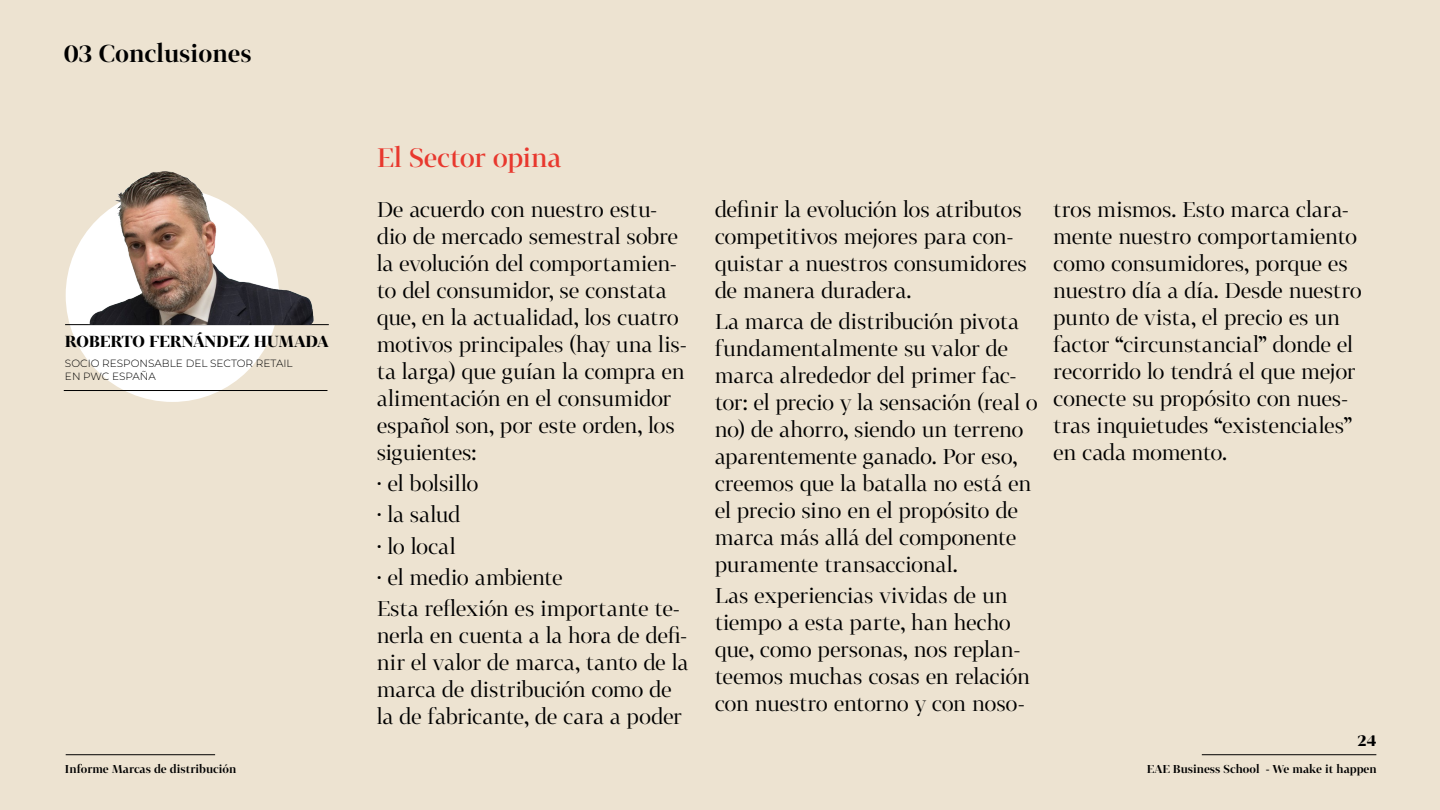
<style>
.page{position:relative;width:1440px;height:810px;background:#ede3d1}
.page>*{position:absolute;margin:0;border:0;box-sizing:border-box;transform-origin:0 0}
.t1{font:500 26.25px "Tabac G1";letter-spacing:-.01em;color:#e8382e}
.t2{font:600 24px "Tabac G1";color:#000}
.t3{font:21px/27px "Tabac G1";letter-spacing:-.015em;color:#000}
.t4{font:700 15.75px "Tabac G1";color:#000}
.t5{font:700 15.52px "Tabac G1";color:#000}
.t6{font:600 11.25px "Tabac G1";color:#000}
.t7{font:300 10.5px/12.6px "Montserrat";color:#000}
</style>
<div class="page">
<div style="left:66px;top:189px;width:213px;height:213px;background:#fff;border-radius:50%"></div>
<hr style="left:65px;top:324px;width:264px;height:1px;background:#000">
<hr style="left:64px;top:390px;width:263px;height:1px;background:#000">
<img style="left:65px;top:171px;width:257px;height:154px">
<hr style="left:1202px;top:754px;width:174px;height:1px;background:#000">
<hr style="left:66px;top:754px;width:149px;height:1px;background:#000">
<p class="t2" style="left:64px;top:37px;width:189px">03 Conclusiones</p>
<p class="t4" style="left:65px;top:331px;width:265px">ROBERTO FERNÁNDEZ HUMADA</p>
<p class="t7" style="left:65px;top:357px;width:229px">SOCIO RESPONSABLE DEL SECTOR RETAIL<br>EN PWC ESPAÑA</p>
<p class="t6" style="left:65px;top:762px;width:173px">Informe Marcas de distribución</p>
<p class="t1" style="left:377px;top:140px;width:186px">El Sector opina</p>
<p class="t3" style="left:377px;top:196px;width:312px">De acuerdo con nuestro estu&shy;dio de mercado semestral sobre la evolución del comportamien&shy;to del consumidor, se constata que, en la actualidad, los cuatro motivos principales (hay una lis&shy;ta larga) que guían la compra en alimentación en el consumidor español son, por este orden, los siguientes:</p>
<p class="t3" style="left:377px;top:468px;width:305px;line-height:31.3px">· el bolsillo<br>· la salud<br>· lo local<br>· el medio ambiente<br>Esta reflexión es importante te-</p>
<p class="t3" style="left:377px;top:622px;width:313px">nerla en cuenta a la hora de defi&shy;nir el valor de marca, tanto de la marca de distribución como de la de fabricante, de cara a poder</p>
<p class="t3" style="left:715px;top:196px;width:314px">definir la evolución los atributos competitivos mejores para con&shy;quistar a nuestros consumidores de manera duradera.</p>
<p class="t3" style="left:715px;top:308px;width:325px">La marca de distribución pivota fundamentalmente su valor de marca alrededor del primer fac&shy;tor: el precio y la sensación (real o no) de ahorro, siendo un terreno aparentemente ganado. Por eso, creemos que la batalla no está en el precio sino en el propósito de marca más allá del componente puramente transaccional.</p>
<p class="t3" style="left:715px;top:582px;width:317px">Las experiencias vividas de un tiempo a esta parte, han hecho que, como personas, nos replan&shy;teemos muchas cosas en relación con nuestro entorno y con noso-</p>
<p class="t3" style="left:1053px;top:196px;width:310px">tros mismos. Esto marca clara&shy;mente nuestro comportamiento como consumidores, porque es nuestro día a día. Desde nuestro punto de vista, el precio es un factor “circunstancial” donde el recorrido lo tendrá el que mejor conecte su propósito con nues&shy;tras inquietudes “existenciales” en cada momento.</p>
<p class="t5" style="left:1358px;top:730px;width:20px">24</p>
<p class="t6" style="left:1147px;top:762px;width:231px">EAE Business School - We make it happen</p>
</div>
